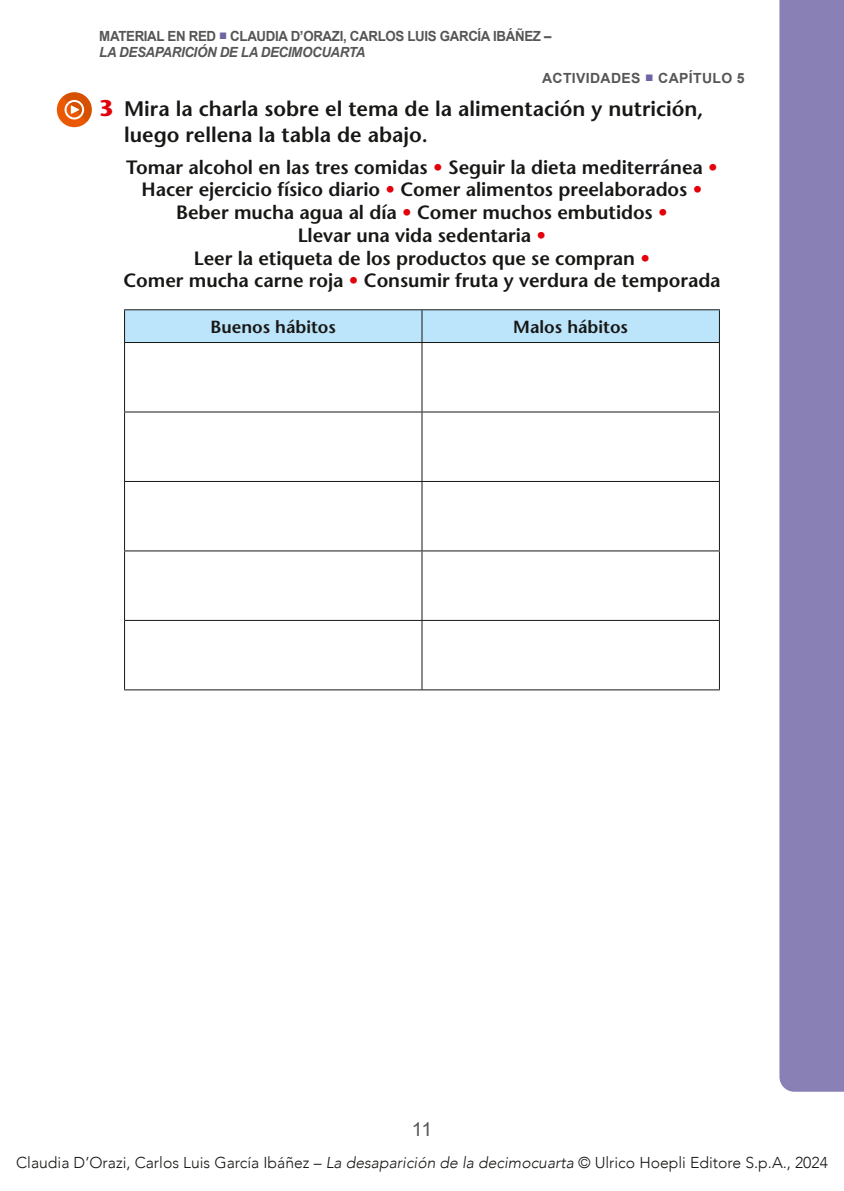
<style>
.page{position:relative;width:844px;height:1191px;background:#fff}
.page>*{position:absolute;margin:0;border:0;box-sizing:border-box;transform-origin:0 0}
.t1{font:600 21px/26.2px "Stone Sans Std";color:#171715}
.t2{font:600 19.25px/22.8px "Stone Sans Std";letter-spacing:-.005em;color:#171715;text-align:center}
.t3{font:19.25px "Arial";color:#565655}
.t4{font:600 17.5px "Stone Sans Std";color:#171715}
.t5{font:300 15.75px "Avenir";color:#171715}
.t6{font:700 14px/15.8px "Arial";letter-spacing:-.025em;color:#565655;scale:.95 1}
.t7{font:700 14px "Arial";letter-spacing:.025em;color:#565655}
.s1{color:#6e64a3}
.s2{font-style:italic}
.s3{font-weight:700;font-size:22.75px;color:#e3000a}
.s4{color:#e3000a}
</style>
<div class="page">
<div style="left:779px;top:0;width:64px;height:1091px;background:#8980b5"></div>
<div style="left:125px;top:310px;width:593px;height:32px;background:#bce4fa"></div>
<hr style="left:421px;top:310px;width:1px;height:32px;background:#171715">
<hr style="left:124px;top:343px;width:1px;height:68px;background:#171715">
<hr style="left:421px;top:343px;width:1px;height:68px;background:#171715">
<hr style="left:718px;top:343px;width:1px;height:68px;background:#171715">
<hr style="left:124px;top:411px;width:298px;height:1px;background:#171715">
<hr style="left:124px;top:412px;width:1px;height:69px;background:#171715">
<hr style="left:422px;top:411px;width:297px;height:1px;background:#171715">
<hr style="left:421px;top:412px;width:1px;height:69px;background:#171715">
<hr style="left:718px;top:412px;width:1px;height:69px;background:#171715">
<hr style="left:124px;top:481px;width:298px;height:1px;background:#171715">
<hr style="left:124px;top:482px;width:1px;height:68px;background:#171715">
<hr style="left:422px;top:481px;width:297px;height:1px;background:#171715">
<hr style="left:421px;top:482px;width:1px;height:68px;background:#171715">
<hr style="left:718px;top:482px;width:1px;height:68px;background:#171715">
<hr style="left:124px;top:550px;width:298px;height:1px;background:#171715">
<hr style="left:124px;top:551px;width:1px;height:69px;background:#171715">
<hr style="left:422px;top:550px;width:297px;height:1px;background:#171715">
<hr style="left:421px;top:551px;width:1px;height:69px;background:#171715">
<hr style="left:718px;top:551px;width:1px;height:69px;background:#171715">
<hr style="left:124px;top:620px;width:298px;height:1px;background:#171715">
<hr style="left:124px;top:621px;width:1px;height:68px;background:#171715">
<hr style="left:422px;top:620px;width:297px;height:1px;background:#171715">
<hr style="left:421px;top:621px;width:1px;height:68px;background:#171715">
<hr style="left:718px;top:621px;width:1px;height:68px;background:#171715">
<hr style="left:124px;top:689px;width:298px;height:1px;background:#171715">
<hr style="left:422px;top:689px;width:297px;height:1px;background:#171715">
<hr style="left:124px;top:309px;width:298px;height:1px;background:#171715">
<hr style="left:124px;top:310px;width:1px;height:32px;background:#171715">
<hr style="left:422px;top:309px;width:297px;height:1px;background:#171715">
<hr style="left:718px;top:310px;width:1px;height:32px;background:#171715">
<hr style="left:124px;top:342px;width:298px;height:1px;background:#171715">
<hr style="left:422px;top:342px;width:297px;height:1px;background:#171715">
<svg style="left:57px;top:92px;width:35px;height:35px"></svg>
<p class="t6" style="left:99px;top:28px;width:477px">MATERIAL EN RED <span class="s1">■</span> CLAUDIA D’ORAZI, CARLOS LUIS GARCÍA IBÁÑEZ –<br><span class="s2">LA DESAPARICIÓN DE LA DECIMOCUARTA</span></p>
<p class="t7" style="left:542px;top:69px;width:204px">ACTIVIDADES <span class="s1">■</span> CAPÍTULO 5</p>
<p class="t1" style="left:124px;top:95px;width:580px;text-indent:-25px"><span class="s3">3</span> Mira la charla sobre el tema de la alimentación y nutrición, luego rellena la tabla de abajo.</p>
<p class="t2" style="left:123px;top:156px;width:598px">Tomar alcohol en las tres comidas <span class="s4">•</span> Seguir la dieta mediterránea <span class="s4">• </span>Hacer ejercicio físico diario <span class="s4">•</span> Comer alimentos preelaborados <span class="s4">• </span>Beber mucha agua al día <span class="s4">•</span> Comer muchos embutidos <span class="s4">•<br></span>Llevar una vida sedentaria <span class="s4">•<br></span>Leer la etiqueta de los productos que se compran <span class="s4">•<br></span>Comer mucha carne roja <span class="s4">•</span> Consumir fruta y verdura de temporada</p>
<p class="t4" style="left:210px;top:316px;width:127px">Buenos hábitos</p>
<p class="t4" style="left:513px;top:316px;width:116px">Malos hábitos</p>
<p class="t3" style="left:411px;top:1116px;width:22px">11</p>
<p class="t5" style="left:16px;top:1152px;width:813px">Claudia D’Orazi, Carlos Luis García Ibáñez – <span class="s2">La desaparición de la decimocuarta</span> © Ulrico Hoepli Editore S.p.A., 2024</p>
</div>
